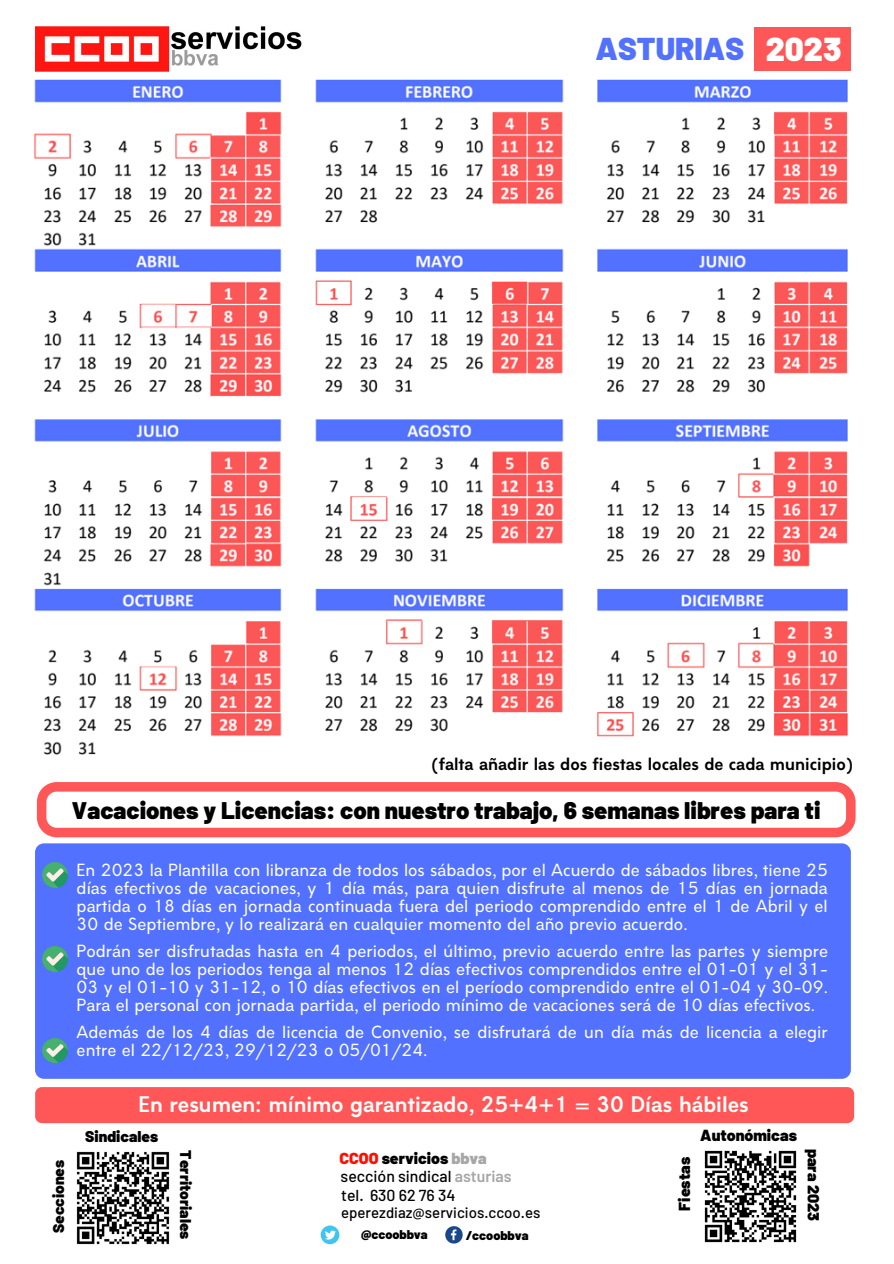
<style>
.page{position:relative;width:894px;height:1264px;background:#fff}
.page>*{position:absolute;margin:0;border:0;box-sizing:border-box;transform-origin:0 0}
.t1{font:900 31.5px "Barlow";color:#5271ff}
.t2{font:900 24px "Barlow";color:#000}
.t3{font:700 21px "Amicale";color:#fff}
.t4{font:700 16.5px "Amicale";color:#000}
.t5{font:500 16.35px/17.9px "Amicale";color:#fff;text-align:justify}
.t6{font:900 16.05px "Barlow";color:#000}
.t7{font:500 15.9px/18.8px "Barlow";color:#000}
.t8{font:900 15.6px "Barlow";color:#000}
.t9{font:500 15px "Barlow";color:#000}
.t10{font:900 12.75px "Barlow";color:#000}
.s1{font-size:33.15px;color:#fff}
.s2{font-weight:900;color:#ff0f00}
.s3{font-weight:900}
.s4{font-weight:900;color:#a6a6a6}
.s5{font-weight:600;color:#a6a6a6}
</style>
<div class="page">
<img style="left:35px;top:27px;width:267px;height:45px">
<div style="left:753px;top:27px;width:97px;height:44px;background:#ff5757"></div>
<div style="left:35px;top:843px;width:815px;height:235px;background:#5271ff;border-radius:9px"></div>
<div style="left:35px;top:1087px;width:818px;height:36px;background:#ff5757;border-radius:7px"></div>
<svg style="left:37px;top:782px;width:818px;height:55px"></svg>
<img style="left:43px;top:862px;width:24px;height:25px">
<img style="left:43px;top:946px;width:24px;height:25px">
<img style="left:43px;top:1038px;width:24px;height:24px">
<img style="left:76px;top:1151px;width:94px;height:94px">
<img style="left:704px;top:1150px;width:93px;height:93px">
<img style="left:34px;top:79px;width:814px;height:676px">
<svg style="left:445px;top:1226px;width:17px;height:17px"></svg>
<svg style="left:320px;top:1225px;width:19px;height:19px"></svg>
<svg style="left:325px;top:1230px;width:11px;height:9px"></svg>
<h1 class="t1" style="left:595px;top:29px;width:247px">ASTURIAS <span class="s1">2023</span></h1>
<p class="t4" style="left:431px;top:757px;width:423px">(falta añadir las dos fiestas locales de cada municipio)</p>
<h2 class="t2" style="left:72px;top:795px;width:749px">Vacaciones y Licencias: con nuestro trabajo, 6 semanas libres para ti</h2>
<p class="t5" style="left:77px;top:862px;width:752px">En 2023 la Plantilla con libranza de todos los sábados, por el Acuerdo de sábados libres, tiene 25 días efectivos de vacaciones, y 1 día más, para quien disfrute al menos de 15 días en jornada partida o 18 días en jornada continuada fuera del periodo comprendido entre el 1 de Abril y el 30 de Septiembre, y lo realizará en cualquier momento del año previo acuerdo.</p>
<p class="t5" style="left:77px;top:944px;width:752px">Podrán ser disfrutadas hasta en 4 periodos, el último, previo acuerdo entre las partes y siempre que uno de los periodos tenga al menos 12 días efectivos comprendidos entre el 01-01 y el 31- 03 y el 01-10 y 31-12, o 10 días efectivos en el período comprendido entre el 01-04 y 30-09.<br>Para el personal con jornada partida, el periodo mínimo de vacaciones será de 10 días efectivos.</p>
<p class="t5" style="left:77px;top:1025px;width:752px">Además de los 4 días de licencia de Convenio, se disfrutará de un día más de licencia a elegir entre el 22/12/23, 29/12/23 o 05/01/24.</p>
<p class="t3" style="left:138px;top:1096px;width:611px">En resumen: mínimo garantizado, 25+4+1 = 30 Días hábiles</p>
<p class="t8" style="left:85px;top:1126px;width:74px">Sindicales</p>
<p class="t8" style="left:48px;top:1233px;width:75px;rotate:-90deg">Secciones</p>
<p class="t8" style="left:196px;top:1150px;width:90px;rotate:90deg">Territoriales</p>
<p class="t7" style="left:339px;top:1147px;width:173px"><span class="s2">CCOO</span> <span class="s3">servicios</span> <span class="s4">bbva </span>sección sindical <span class="s5">asturias </span>tel. 630 62 76 34</p>
<p class="t9" style="left:341px;top:1203px;width:201px">eperezdiaz@servicios.ccoo.es</p>
<p class="t10" style="left:361px;top:1225px;width:68px">@ccoobbva</p>
<p class="t10" style="left:466px;top:1226px;width:64px">/ccoobbva</p>
<p class="t6" style="left:700px;top:1124px;width:98px">Autonómicas</p>
<p class="t6" style="left:674px;top:1210px;width:55px;rotate:-90deg">Fiestas</p>
<p class="t6" style="left:823px;top:1148px;width:74px;rotate:90deg">para 2023</p>
</div>
